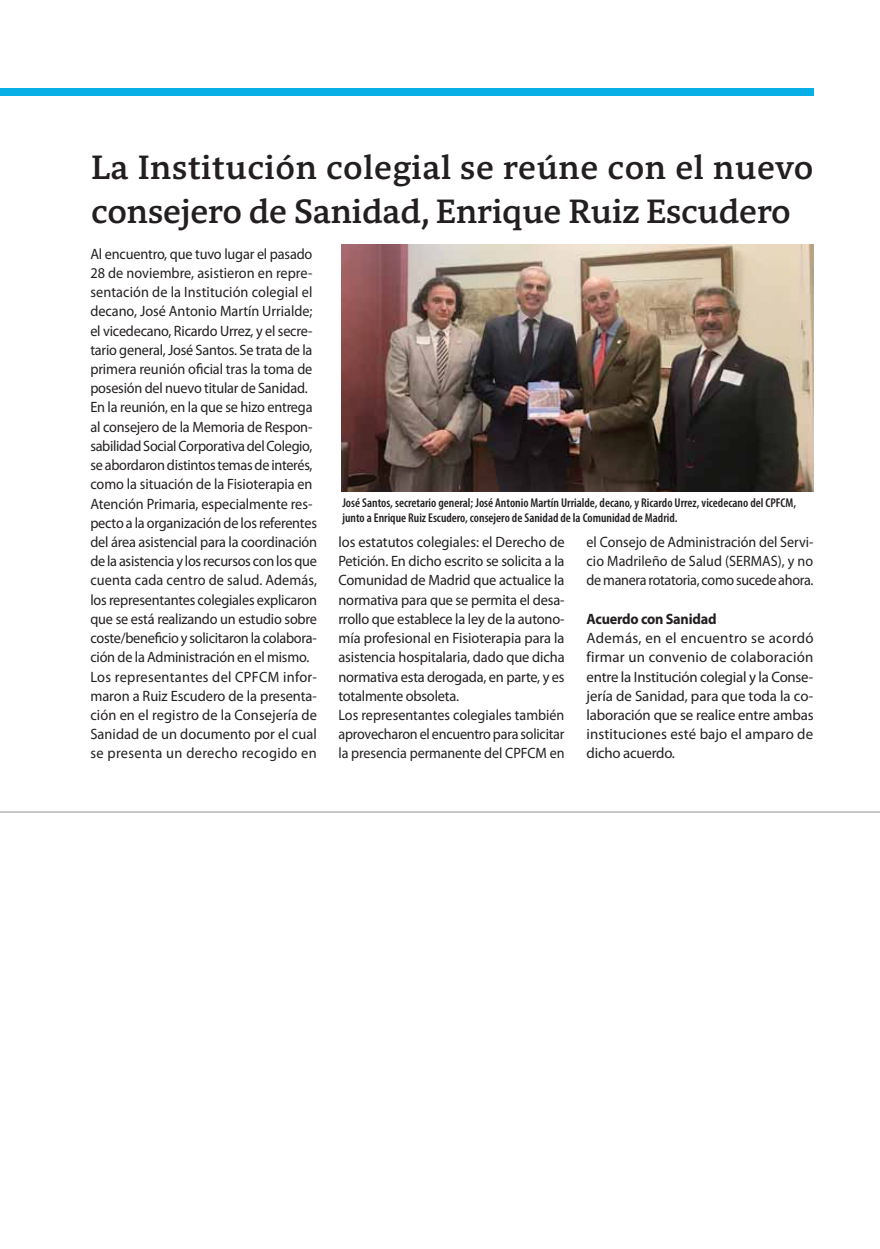
<style>
.page{position:relative;width:880px;height:1249px;background:#fff}
.page>*{position:absolute;margin:0;border:0;box-sizing:border-box;transform-origin:0 0}
.t1{font:700 34.5px/43.5px "Harmony Serif";letter-spacing:-.005em;color:#231f20}
.t2{font:15px/19.2px "Myriad Pro";letter-spacing:-.015em;color:#231f20;scale:.95 1}
.t3{font:15px/19.2px "Myriad Pro";letter-spacing:-.015em;color:#231f20;scale:.96 1}
.t4{font:15px/19.2px "Myriad Pro";letter-spacing:-.015em;color:#231f20;text-align:justify}
.t5{font:15px/19.2px "Myriad Pro";letter-spacing:-.015em;color:#231f20;text-align:justify;scale:.94 1}
.t6{font:700 15px "Myriad Pro";letter-spacing:-.015em;color:#231f20;scale:.95 1}
.t7{font:600 condensed 12.75px/15px "Myriad Pro";color:#231f20}
</style>
<div class="page">
<div style="left:0;top:88px;width:813px;height:7px;background:#08afe6"></div>
<div style="left:0;top:89px;width:813px;height:7px;background:#08afe6"></div>
<hr style="left:0;top:812px;width:880px;height:1px;background:#939598">
<img style="left:342px;top:245px;width:471px;height:247px">
<h1 class="t1" style="left:91px;top:149px;width:724px">La Institución colegial se reúne con el nuevo consejero de Sanidad, Enrique Ruiz Escudero</h1>
<p class="t2" style="left:90px;top:246px;width:240px">Al encuentro, que tuvo lugar el pasado 28 de noviembre, asistieron en repre&shy;sentación de la Institución colegial el decano, José Antonio Martín Urrialde; el vicedecano, Ricardo Urrez, y el secre&shy;tario general, José Santos. Se trata de la primera reunión oficial tras la toma de posesión del nuevo titular de Sanidad.<br>En la reunión, en la que se hizo entrega al consejero de la Memoria de Respon&shy;sabilidad Social Corporativa del Colegio, se abordaron distintos temas de interés, como la situación de la Fisioterapia en Atención Primaria, especialmente res&shy;pecto a la organización de los referentes del área asistencial para la coordinación de la asistencia y los recursos con los que cuenta cada centro de salud. Además, los representantes colegiales explicaron que se está realizando un estudio sobre coste/beneficio y solicitaron la colabora&shy;ción de la Administración en el mismo.<br>Los representantes del CPFCM infor&shy;maron a Ruiz Escudero de la presenta&shy;ción en el registro de la Consejería de Sanidad de un documento por el cual se presenta un derecho recogido en</p>
<p class="t7" style="left:342px;top:496px;width:455px">José Santos, secretario general; José Antonio Martín Urrialde, decano, y Ricardo Urrez, vicedecano del CPFCM, junto a Enrique Ruiz Escudero, consejero de Sanidad de la Comunidad de Madrid.</p>
<p class="t3" style="left:338px;top:534px;width:237px">los estatutos colegiales: el Derecho de Petición. En dicho escrito se solicita a la Comunidad de Madrid que actualice la normativa para que se permita el desa&shy;rrollo que establece la ley de la autono&shy;mía profesional en Fisioterapia para la asistencia hospitalaria, dado que dicha normativa esta derogada, en parte, y es totalmente obsoleta.<br>Los representantes colegiales también aprovecharon el encuentro para solicitar la presencia permanente del CPFCM en</p>
<p class="t5" style="left:586px;top:534px;width:243px">el Consejo de Administración del Servi&shy;cio Madrileño de Salud (SERMAS), y no de manera rotatoria, como sucede ahora.</p>
<p class="t6" style="left:586px;top:613px;width:138px">Acuerdo con Sanidad</p>
<p class="t4" style="left:586px;top:630px;width:228px">Además, en el encuentro se acordó firmar un convenio de colaboración entre la Institución colegial y la Conse&shy;jería de Sanidad, para que toda la co&shy;laboración que se realice entre ambas instituciones esté bajo el amparo de dicho acuerdo.</p>
</div>
